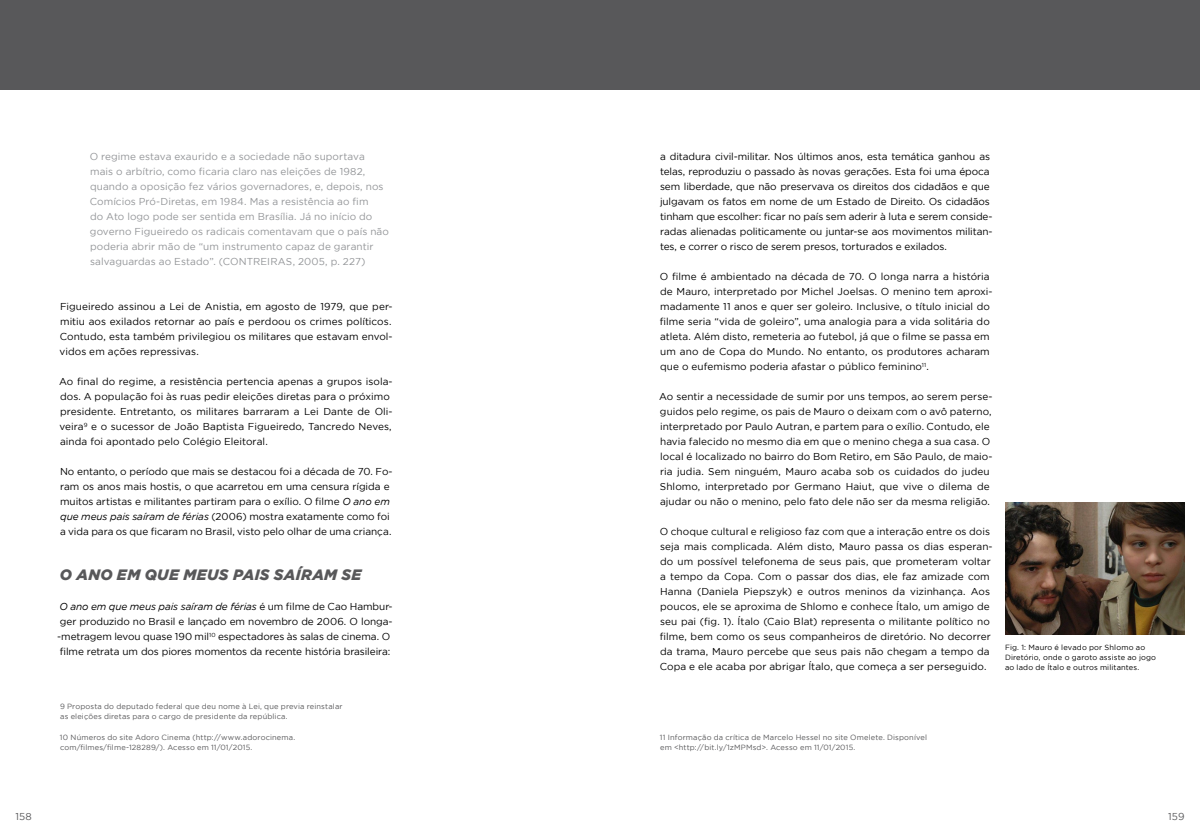
<style>
.page{position:relative;width:1200px;height:840px;background:#fff}
.page>*{position:absolute;margin:0;border:0;box-sizing:border-box;transform-origin:0 0}
.t1{font:italic 900 15px "Gotham";letter-spacing:.02em;color:#58585a}
.t2{font:10px/15px "Gotham";letter-spacing:.005em;color:#000}
.t3{font:10px/15px "Gotham";letter-spacing:.01em;color:#939598}
.t4{font:10px "Gotham";letter-spacing:.015em;color:#58585a}
.t5{font:7.5px/10px "Gotham";letter-spacing:.02em;color:#58585a}
.t6{font:7.5px/10px "Gotham";letter-spacing:.02em;color:#000}
.s1{font-style:italic}
</style>
<div class="page">
<div style="left:0;top:0;width:600px;height:90px;background:#58585a"></div>
<div style="left:600px;top:0;width:600px;height:90px;background:#58585a"></div>
<img style="left:1005px;top:502px;width:180px;height:133px">
<p class="t3" style="left:90px;top:149px;width:301px">O regime estava exaurido e a sociedade não suportava mais o arbítrio, como ficaria claro nas eleições de 1982, quando a oposição fez vários governadores, e, depois, nos Comícios Pró-Diretas, em 1984. Mas a resistência ao fim<br>do Ato logo pode ser sentida em Brasília. Já no início do governo Figueiredo os radicais comentavam que o país não poderia abrir mão de “um instrumento capaz de garantir salvaguardas ao Estado”. (CONTREIRAS, 2005, p. 227)</p>
<p class="t2" style="left:60px;top:299px;width:335px">Figueiredo assinou a Lei de Anistia, em agosto de 1979, que per&shy;mitiu aos exilados retornar ao país e perdoou os crimes políticos.<br>Contudo, esta também privilegiou os militares que estavam envol&shy;vidos em ações repressivas.</p>
<p class="t2" style="left:59px;top:374px;width:335px">Ao final do regime, a resistência pertencia apenas a grupos isola&shy;dos. A população foi às ruas pedir eleições diretas para o próximo presidente. Entretanto, os militares barraram a Lei Dante de Oli&shy;veira<sup>9</sup> e o sucessor de João Baptista Figueiredo, Tancredo Neves, ainda foi apontado pelo Colégio Eleitoral.</p>
<p class="t2" style="left:60px;top:464px;width:334px">No entanto, o período que mais se destacou foi a década de 70. Fo&shy;ram os anos mais hostis, o que acarretou em uma censura rígida e muitos artistas e militantes partiram para o exílio. O filme <span class="s1">O ano em que meus pais saíram de férias</span> (2006) mostra exatamente como foi a vida para os que ficaram no Brasil, visto pelo olhar de uma criança.</p>
<h1 class="t1" style="left:60px;top:566px;width:303px">O ANO EM QUE MEUS PAIS SAÍRAM SE</h1>
<p class="t2" style="left:57px;top:599px;width:337px"><span class="s1">O ano em que meus pais saíram de férias</span> é um filme de Cao Hambur&shy;ger produzido no Brasil e lançado em novembro de 2006. O longa--metragem levou quase 190 mil<sup>10</sup> espectadores às salas de cinema. O filme retrata um dos piores momentos da recente história brasileira:</p>
<p class="t5" style="left:60px;top:701px;width:284px">9 Proposta do deputado federal que deu nome à Lei, que previa reinstalar as eleições diretas para o cargo de presidente da república.</p>
<p class="t5" style="left:60px;top:732px;width:237px">10 Números do site Adoro Cinema (http://www.adorocinema. com/filmes/filme-128289/). Acesso em 11/01/2015.</p>
<p class="t2" style="left:660px;top:149px;width:334px">a ditadura civil-militar. Nos últimos anos, esta temática ganhou as telas, reproduziu o passado às novas gerações. Esta foi uma época sem liberdade, que não preservava os direitos dos cidadãos e que julgavam os fatos em nome de um Estado de Direito. Os cidadãos tinham que escolher: ficar no país sem aderir à luta e serem conside&shy;radas alienadas politicamente ou juntar-se aos movimentos militan&shy;tes, e correr o risco de serem presos, torturados e exilados.</p>
<p class="t2" style="left:660px;top:269px;width:334px">O filme é ambientado na década de 70. O longa narra a história de Mauro, interpretado por Michel Joelsas. O menino tem aproxi&shy;madamente 11 anos e quer ser goleiro. Inclusive, o título inicial do filme seria “vida de goleiro”, uma analogia para a vida solitária do atleta. Além disto, remeteria ao futebol, já que o filme se passa em um ano de Copa do Mundo. No entanto, os produtores acharam que o eufemismo poderia afastar o público feminino<sup>11</sup>.</p>
<p class="t2" style="left:659px;top:389px;width:335px">Ao sentir a necessidade de sumir por uns tempos, ao serem perse&shy;guidos pelo regime, os pais de Mauro o deixam com o avô paterno, interpretado por Paulo Autran, e partem para o exílio. Contudo, ele havia falecido no mesmo dia em que o menino chega a sua casa. O local é localizado no bairro do Bom Retiro, em São Paulo, de maio&shy;ria judia. Sem ninguém, Mauro acaba sob os cuidados do judeu Shlomo, interpretado por Germano Haiut, que vive o dilema de ajudar ou não o menino, pelo fato dele não ser da mesma religião.</p>
<p class="t2" style="left:660px;top:524px;width:334px">O choque cultural e religioso faz com que a interação entre os dois seja mais complicada. Além disto, Mauro passa os dias esperan&shy;do um possível telefonema de seus pais, que prometeram voltar a tempo da Copa. Com o passar dos dias, ele faz amizade com Hanna (Daniela Piepszyk) e outros meninos da vizinhança. Aos poucos, ele se aproxima de Shlomo e conhece Ítalo, um amigo de seu pai (fig. 1). Ítalo (Caio Blat) representa o militante político no filme, bem como os seus companheiros de diretório. No decorrer da trama, Mauro percebe que seus pais não chegam a tempo da Copa e ele acaba por abrigar Ítalo, que começa a ser perseguido.</p>
<p class="t6" style="left:1005px;top:642px;width:153px">Fig. 1: Mauro é levado por Shlomo ao<br>Diretório, onde o garoto assiste ao jogo ao lado de Ítalo e outros militantes.</p>
<p class="t5" style="left:660px;top:732px;width:269px">11 Informação da crítica de Marcelo Hessel no site Omelete. Disponível em &lt;http://bit.ly/1zMPMsd&gt;. Acesso em 11/01/2015.</p>
<p class="t4" style="left:16px;top:811px;width:18px">158</p>
<p class="t4" style="left:1168px;top:811px;width:18px">159</p>
</div>
